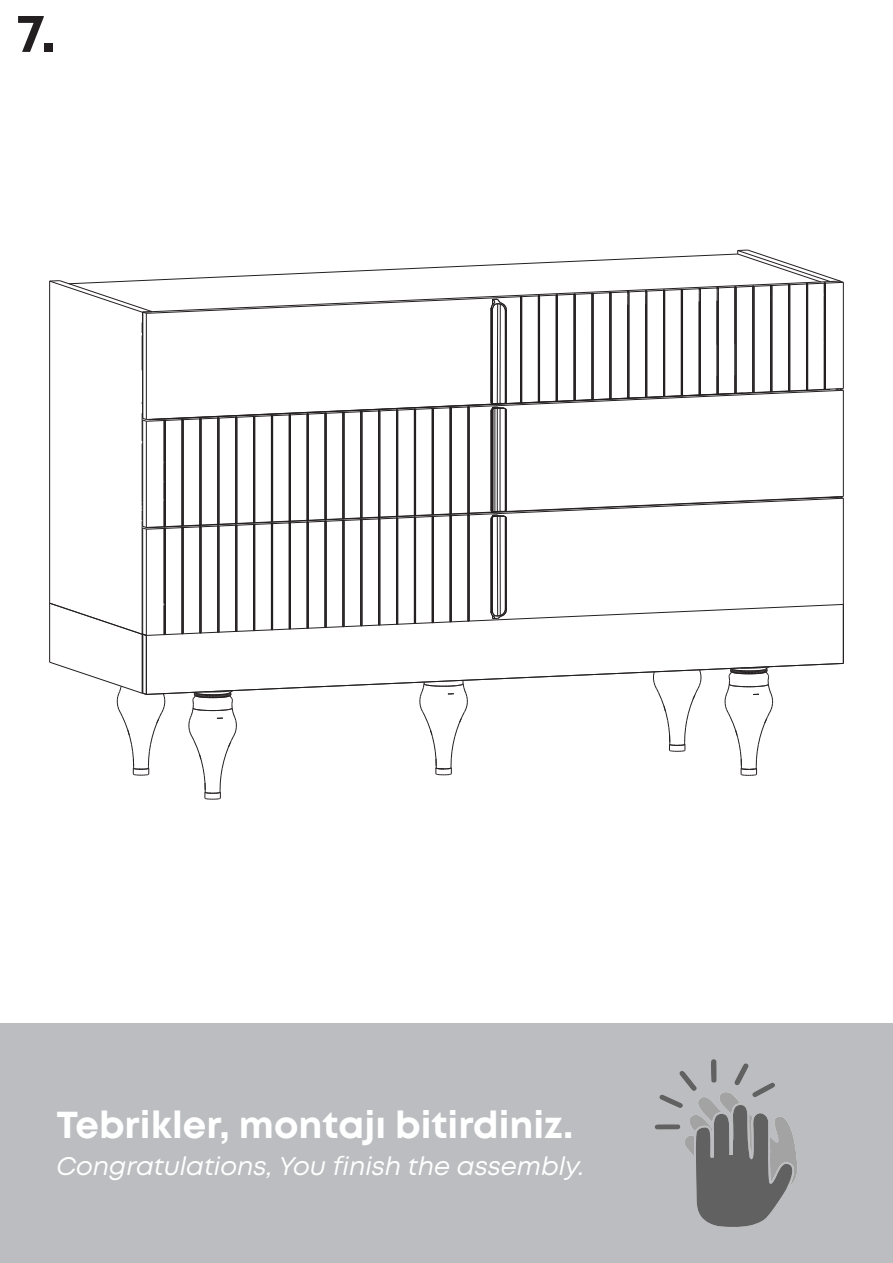
<style>
.page{position:relative;width:893px;height:1263px;background:#fff}
.page>*{position:absolute;margin:0;border:0;box-sizing:border-box;transform-origin:0 0}
.t1{font:700 54px "Mont";color:#231f20}
.t2{font:700 37.5px "Mont";color:#fff}
.t3{font:italic 25.5px "Mont";color:#fff}
</style>
<div class="page">
<svg style="left:50px;top:498px;width:793px;height:163px"></svg>
<svg style="left:143px;top:441px;width:700px;height:22px"></svg>
<hr style="left:497px;top:516px;width:1px;height:100px;background:#231f20">
<hr style="left:500px;top:516px;width:1px;height:99px;background:#231f20">
<hr style="left:492px;top:517px;width:1px;height:93px;background:#231f20">
<hr style="left:491px;top:518px;width:1px;height:95px;background:#231f20">
<hr style="left:505px;top:517px;width:1px;height:93px;background:#231f20">
<hr style="left:506px;top:518px;width:1px;height:92px;background:#231f20">
<hr style="left:468px;top:515px;width:1px;height:106px;background:#231f20">
<hr style="left:469px;top:515px;width:1px;height:106px;background:#231f20">
<hr style="left:450px;top:516px;width:1px;height:106px;background:#231f20">
<hr style="left:451px;top:516px;width:1px;height:106px;background:#231f20">
<hr style="left:493px;top:409px;width:1px;height:103px;background:#231f20">
<hr style="left:495px;top:408px;width:1px;height:104px;background:#231f20">
<hr style="left:497px;top:408px;width:1px;height:103px;background:#231f20">
<hr style="left:500px;top:408px;width:1px;height:103px;background:#231f20">
<hr style="left:505px;top:409px;width:1px;height:102px;background:#231f20">
<hr style="left:506px;top:411px;width:1px;height:98px;background:#231f20">
<hr style="left:492px;top:409px;width:1px;height:103px;background:#231f20">
<hr style="left:491px;top:410px;width:1px;height:100px;background:#231f20">
<hr style="left:432px;top:516px;width:1px;height:107px;background:#231f20">
<hr style="left:433px;top:516px;width:1px;height:107px;background:#231f20">
<hr style="left:468px;top:407px;width:1px;height:106px;background:#231f20">
<hr style="left:469px;top:407px;width:1px;height:106px;background:#231f20">
<hr style="left:414px;top:517px;width:1px;height:106px;background:#231f20">
<hr style="left:415px;top:517px;width:1px;height:106px;background:#231f20">
<hr style="left:450px;top:408px;width:1px;height:106px;background:#231f20">
<hr style="left:451px;top:408px;width:1px;height:106px;background:#231f20">
<hr style="left:396px;top:518px;width:1px;height:106px;background:#231f20">
<hr style="left:397px;top:518px;width:1px;height:106px;background:#231f20">
<hr style="left:432px;top:409px;width:1px;height:106px;background:#231f20">
<hr style="left:433px;top:408px;width:1px;height:107px;background:#231f20">
<hr style="left:378px;top:519px;width:1px;height:106px;background:#231f20">
<hr style="left:380px;top:519px;width:1px;height:106px;background:#231f20">
<hr style="left:414px;top:409px;width:1px;height:106px;background:#231f20">
<hr style="left:415px;top:409px;width:1px;height:106px;background:#231f20">
<hr style="left:361px;top:520px;width:1px;height:106px;background:#231f20">
<hr style="left:362px;top:520px;width:1px;height:106px;background:#231f20">
<hr style="left:396px;top:410px;width:1px;height:106px;background:#231f20">
<hr style="left:397px;top:410px;width:1px;height:106px;background:#231f20">
<hr style="left:343px;top:520px;width:1px;height:107px;background:#231f20">
<hr style="left:344px;top:520px;width:1px;height:107px;background:#231f20">
<hr style="left:378px;top:411px;width:1px;height:106px;background:#231f20">
<hr style="left:380px;top:411px;width:1px;height:106px;background:#231f20">
<hr style="left:325px;top:521px;width:1px;height:106px;background:#231f20">
<hr style="left:326px;top:521px;width:1px;height:106px;background:#231f20">
<hr style="left:361px;top:412px;width:1px;height:106px;background:#231f20">
<hr style="left:362px;top:412px;width:1px;height:106px;background:#231f20">
<hr style="left:307px;top:522px;width:1px;height:106px;background:#231f20">
<hr style="left:308px;top:522px;width:1px;height:106px;background:#231f20">
<hr style="left:343px;top:412px;width:1px;height:107px;background:#231f20">
<hr style="left:344px;top:412px;width:1px;height:107px;background:#231f20">
<hr style="left:289px;top:523px;width:1px;height:106px;background:#231f20">
<hr style="left:290px;top:523px;width:1px;height:106px;background:#231f20">
<hr style="left:325px;top:413px;width:1px;height:106px;background:#231f20">
<hr style="left:326px;top:413px;width:1px;height:106px;background:#231f20">
<hr style="left:271px;top:524px;width:1px;height:106px;background:#231f20">
<hr style="left:272px;top:524px;width:1px;height:106px;background:#231f20">
<hr style="left:307px;top:414px;width:1px;height:106px;background:#231f20">
<hr style="left:308px;top:414px;width:1px;height:106px;background:#231f20">
<hr style="left:253px;top:524px;width:1px;height:107px;background:#231f20">
<hr style="left:254px;top:524px;width:1px;height:107px;background:#231f20">
<hr style="left:289px;top:415px;width:1px;height:106px;background:#231f20">
<hr style="left:290px;top:415px;width:1px;height:106px;background:#231f20">
<hr style="left:235px;top:525px;width:1px;height:106px;background:#231f20">
<hr style="left:237px;top:525px;width:1px;height:106px;background:#231f20">
<hr style="left:271px;top:416px;width:1px;height:106px;background:#231f20">
<hr style="left:272px;top:416px;width:1px;height:106px;background:#231f20">
<hr style="left:49px;top:603px;width:1px;height:59px;background:#231f20">
<hr style="left:218px;top:526px;width:1px;height:106px;background:#231f20">
<hr style="left:219px;top:526px;width:1px;height:106px;background:#231f20">
<hr style="left:253px;top:416px;width:1px;height:107px;background:#231f20">
<hr style="left:254px;top:416px;width:1px;height:107px;background:#231f20">
<hr style="left:146px;top:635px;width:1px;height:59px;background:#231f20">
<svg style="left:49px;top:661px;width:795px;height:139px"></svg>
<hr style="left:142px;top:634px;width:1px;height:59px;background:#231f20">
<hr style="left:843px;top:604px;width:1px;height:59px;background:#231f20">
<hr style="left:200px;top:527px;width:1px;height:106px;background:#231f20">
<hr style="left:201px;top:527px;width:1px;height:106px;background:#231f20">
<hr style="left:235px;top:417px;width:1px;height:106px;background:#231f20">
<hr style="left:237px;top:417px;width:1px;height:106px;background:#231f20">
<hr style="left:182px;top:528px;width:1px;height:106px;background:#231f20">
<hr style="left:183px;top:528px;width:1px;height:106px;background:#231f20">
<hr style="left:218px;top:418px;width:1px;height:106px;background:#231f20">
<hr style="left:219px;top:418px;width:1px;height:106px;background:#231f20">
<hr style="left:146px;top:529px;width:1px;height:106px;background:#231f20">
<hr style="left:843px;top:498px;width:1px;height:106px;background:#231f20">
<hr style="left:164px;top:528px;width:1px;height:75px;background:#231f20">
<hr style="left:165px;top:528px;width:1px;height:107px;background:#231f20">
<hr style="left:200px;top:419px;width:1px;height:106px;background:#231f20">
<hr style="left:201px;top:419px;width:1px;height:106px;background:#231f20">
<hr style="left:182px;top:420px;width:1px;height:106px;background:#231f20">
<hr style="left:183px;top:420px;width:1px;height:106px;background:#231f20">
<hr style="left:146px;top:421px;width:1px;height:106px;background:#231f20">
<hr style="left:142px;top:420px;width:1px;height:106px;background:#231f20">
<hr style="left:843px;top:390px;width:1px;height:106px;background:#231f20">
<hr style="left:164px;top:420px;width:1px;height:107px;background:#231f20">
<hr style="left:165px;top:420px;width:1px;height:107px;background:#231f20">
<hr style="left:142px;top:521px;width:1px;height:113px;background:#231f20">
<hr style="left:49px;top:281px;width:1px;height:322px;background:#231f20">
<svg style="left:142px;top:463px;width:702px;height:69px"></svg>
<svg style="left:49px;top:600px;width:795px;height:36px"></svg>
<svg style="left:49px;top:249px;width:795px;height:192px"></svg>
<div style="left:0;top:1023px;width:893px;height:240px;background:#bcbdc0"></div>
<svg style="left:655px;top:1059px;width:142px;height:168px"></svg>
<div style="left:734px;top:1140px;width:12px;height:31px;background:#616161"></div>
<div style="left:714px;top:1135px;width:12px;height:34px;background:#616161"></div>
<div style="left:724px;top:1157px;width:16px;height:9px;background:#616161"></div>
<div style="left:722px;top:1148px;width:7px;height:13px;background:#616161"></div>
<div style="left:723px;top:1155px;width:14px;height:7px;background:#616161"></div>
<p class="t1" style="left:17px;top:-2px;width:40px">7.</p>
<p class="t2" style="left:56px;top:1101px;width:518px">Tebrikler, montajı bitirdiniz.</p>
<p class="t3" style="left:56px;top:1150px;width:529px">Congratulations, You finish the assembly.</p>
</div>
